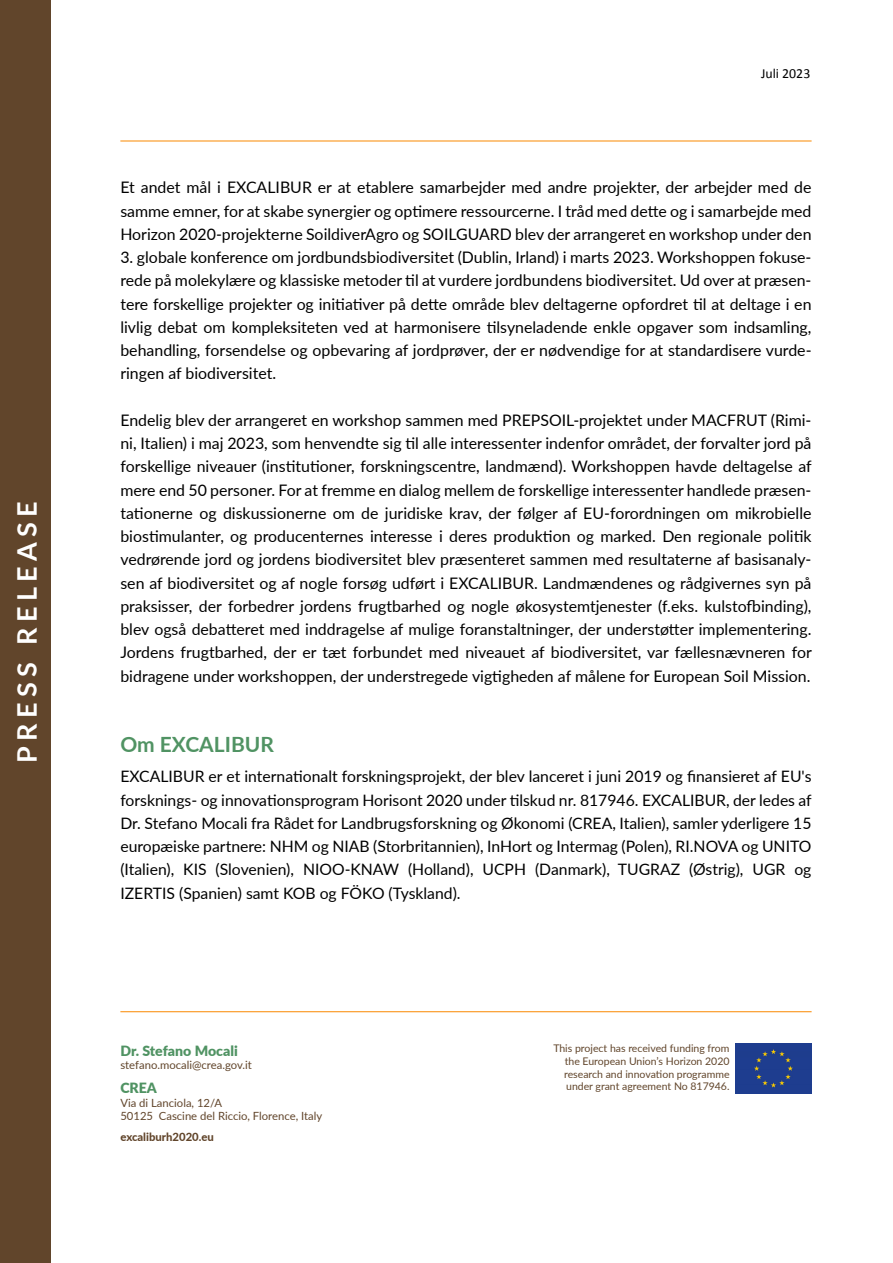
<style>
.page{position:relative;width:893px;height:1263px;background:#fff}
.page>*{position:absolute;margin:0;border:0;box-sizing:border-box;transform-origin:0 0}
.t1{font:700 27px "Lato";letter-spacing:.2em;color:#fff}
.t2{font:700 21px "Lato";color:#509363}
.t3{font:15.9px/23.2px "Lato";color:#000;text-align:justify}
.t4{font:15.75px/23.2px "Lato";color:#000;text-align:justify}
.t5{font:900 14.1px "Lato";color:#509363}
.t6{font:13.95px "Calibri";color:#000}
.t7{font:11.25px/13.5px "Lato";color:#61452b}
.t8{font:800 11.25px "Lato";color:#61452b}
.t9{font:10.5px/12.6px "Lato";color:#61452b;text-align:justify}
</style>
<div class="page">
<div style="left:0;top:0;width:50px;height:1263px;background:#61452b"></div>
<div style="left:736px;top:1043px;width:76px;height:51px;background:#1e3d8f"></div>
<hr style="left:120px;top:1011px;width:692px;height:1px;background:#fa8900">
<hr style="left:120px;top:141px;width:692px;height:1px;background:#fa8900">
<h1 class="t1" style="left:7px;top:763px;width:264px;rotate:-90deg">PRESS RELEASE</h1>
<p class="t6" style="left:761px;top:64px;width:51px">Juli 2023</p>
<p class="t3" style="left:120px;top:175px;width:693px">Et andet mål i EXCALIBUR er at etablere samarbejder med andre projekter, der arbejder med de samme emner, for at skabe synergier og optimere ressourcerne. I tråd med dette og i samarbejde med Horizon 2020-projekterne SoildiverAgro og SOILGUARD blev der arrangeret en workshop under den</p>
<p class="t3" style="left:120px;top:245px;width:693px">3. globale konference om jordbundsbiodiversitet (Dublin, Irland) i marts 2023. Workshoppen fokuse&shy;rede på molekylære og klassiske metoder til at vurdere jordbundens biodiversitet. Ud over at præsen&shy;tere forskellige projekter og initiativer på dette område blev deltagerne opfordret til at deltage i en livlig debat om kompleksiteten ved at harmonisere tilsyneladende enkle opgaver som indsamling, behandling, forsendelse og opbevaring af jordprøver, der er nødvendige for at standardisere vurde&shy;ringen af biodiversitet.</p>
<p class="t3" style="left:120px;top:408px;width:693px">Endelig blev der arrangeret en workshop sammen med PREPSOIL-projektet under MACFRUT (Rimi&shy;ni, Italien) i maj 2023, som henvendte sig til alle interessenter indenfor området, der forvalter jord på forskellige niveauer (institutioner, forskningscentre, landmænd). Workshoppen havde deltagelse af mere end 50 personer. For at fremme en dialog mellem de forskellige interessenter handlede præsen&shy;tationerne og diskussionerne om de juridiske krav, der følger af EU-forordningen om mikrobielle biostimulanter, og producenternes interesse i deres produktion og marked. Den regionale politik vedrørende jord og jordens biodiversitet blev præsenteret sammen med resultaterne af basisanaly&shy;sen af biodiversitet og af nogle forsøg udført i EXCALIBUR. Landmændenes og rådgivernes syn på praksisser, der forbedrer jordens frugtbarhed og nogle økosystemtjenester (f.eks. kulstofbinding), blev også debatteret med inddragelse af mulige foranstaltninger, der understøtter implementering.<br>Jordens frugtbarhed, der er tæt forbundet med niveauet af biodiversitet, var fællesnævneren for bidragene under workshoppen, der understregede vigtigheden af målene for European Soil Mission.</p>
<h2 class="t2" style="left:120px;top:728px;width:155px">Om EXCALIBUR</h2>
<p class="t4" style="left:120px;top:764px;width:693px">EXCALIBUR er et internationalt forskningsprojekt, der blev lanceret i juni 2019 og finansieret af EU's forsknings- og innovationsprogram Horisont 2020 under tilskud nr. 817946. EXCALIBUR, der ledes af Dr. Stefano Mocali fra Rådet for Landbrugsforskning og Økonomi (CREA, Italien), samler yderligere 15 europæiske partnere: NHM og NIAB (Storbritannien), InHort og Intermag (Polen), RI.NOVA og UNITO (Italien), KIS (Slovenien), NIOO-KNAW (Holland), UCPH (Danmark), TUGRAZ (Østrig), UGR og IZERTIS (Spanien) samt KOB og FÖKO (Tyskland).</p>
<p class="t5" style="left:120px;top:1040px;width:119px">Dr. Stefano Mocali</p>
<p class="t7" style="left:120px;top:1058px;width:133px">stefano.mocali@crea.gov.it</p>
<p class="t5" style="left:120px;top:1077px;width:38px">CREA</p>
<p class="t7" style="left:120px;top:1095px;width:203px">Via di Lanciola, 12/A<br>50125 Cascine del Riccio, Florence, Italy</p>
<p class="t8" style="left:120px;top:1128px;width:95px">excaliburh2020.eu</p>
<p class="t9" style="left:564px;top:1042px;width:167px;text-indent:-11px">This project has received funding from the European Union’s Horizon 2020 research and innovation programme under grant agreement No 817946.</p>
</div>
